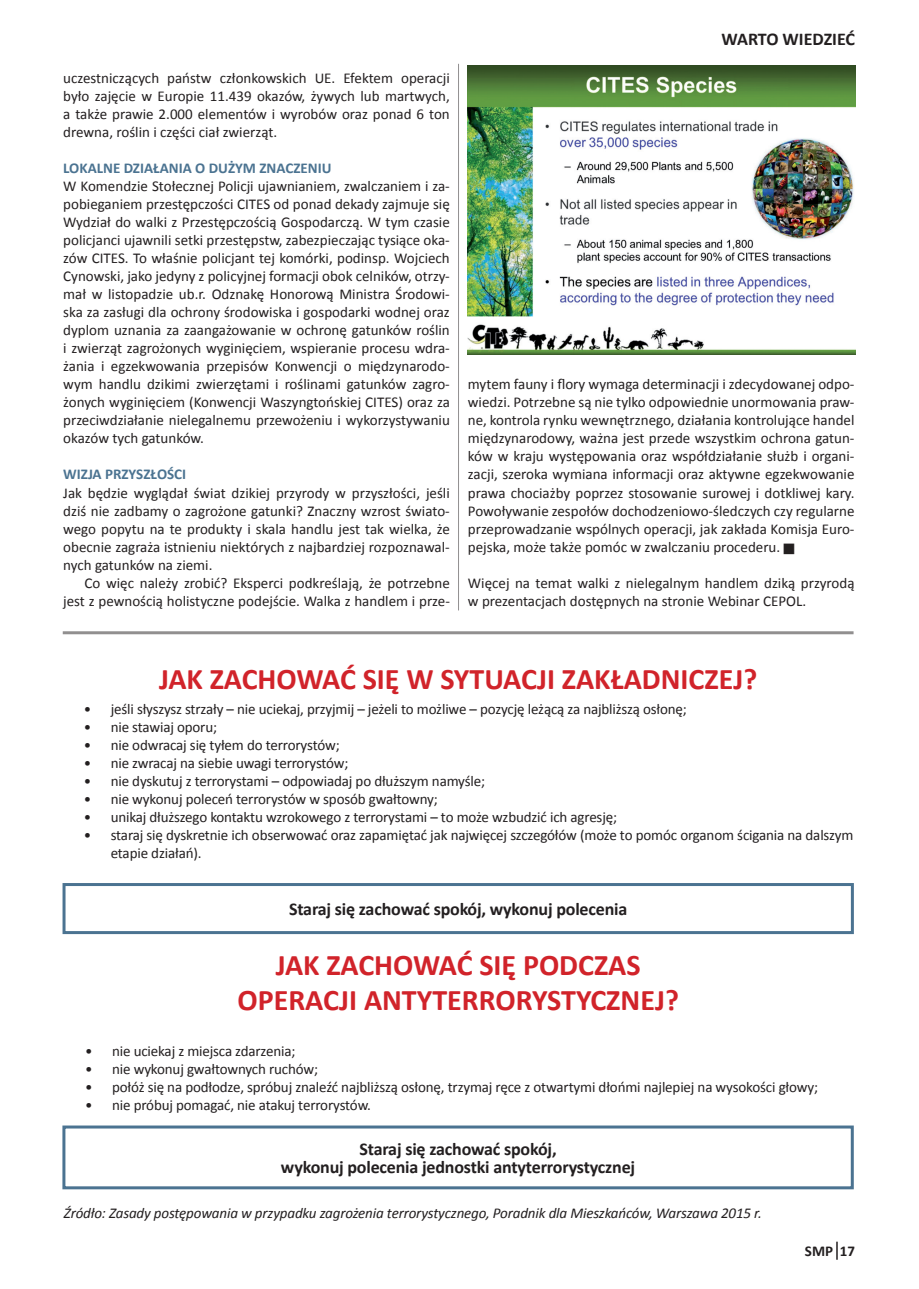
<style>
.page{position:relative;width:919px;height:1289px;background:#fff}
.page>*{position:absolute;margin:0;border:0;box-sizing:border-box;transform-origin:0 0}
.t1{font:700 30px/34.5px "Calibri";color:#d1232a;text-align:center}
.t2{font:700 18px/18px "Calibri";letter-spacing:-.01em;color:#231f20;text-align:center}
.t3{font:15px/18px "Calibri";letter-spacing:-.01em;color:#231f20;text-align:justify}
.t4{font:italic 15px "Calibri";letter-spacing:-.01em;color:#231f20}
.t5{font:700 15px "Calibri";color:#4b7391}
.t6{font:700 15px "Calibri";color:#231f20}
</style>
<div class="page">
<svg style="left:836px;top:1241px;width:1px;height:18px"></svg>
<hr style="left:63px;top:631px;width:790px;height:3px;background:#231f20">
<hr style="left:458px;top:64px;width:1px;height:546px;background:#231f20">
<img style="left:468px;top:65px;width:387px;height:289px">
<div style="left:62px;top:883px;width:791px;height:51px;border:3px solid #4b7391"></div>
<div style="left:62px;top:1125px;width:791px;height:64px;border:3px solid #4b7391"></div>
<p class="t3" style="left:63px;top:69px;width:388px">uczestniczących państw członkowskich UE. Efektem operacji było zajęcie w Europie 11.439 okazów, żywych lub martwych, a także prawie 2.000 elementów i wyrobów oraz ponad 6 ton drewna, roślin i części ciał zwierząt.</p>
<p class="t5" style="left:63px;top:159px;width:270px">LOKALNE DZIAŁANIA O DUŻYM ZNACZENIU</p>
<p class="t3" style="left:63px;top:177px;width:388px">W Komendzie Stołecznej Policji ujawnianiem, zwalczaniem i za&shy;pobieganiem przestępczości CITES od ponad dekady zajmuje się Wydział do walki z Przestępczością Gospodarczą. W tym czasie policjanci ujawnili setki przestępstw, zabezpieczając tysiące oka&shy;zów CITES. To właśnie policjant tej komórki, podinsp. Wojciech Cynowski, jako jedyny z policyjnej formacji obok celników, otrzy&shy;mał w listopadzie ub.r. Odznakę Honorową Ministra Środowi&shy;ska za zasługi dla ochrony środowiska i gospodarki wodnej oraz dyplom uznania za zaangażowanie w ochronę gatunków roślin i zwierząt zagrożonych wyginięciem, wspieranie procesu wdra&shy;żania i egzekwowania przepisów Konwencji o międzynarodo&shy;wym handlu dzikimi zwierzętami i roślinami gatunków zagro&shy;żonych wyginięciem (Konwencji Waszyngtońskiej CITES) oraz za przeciwdziałanie nielegalnemu przewożeniu i wykorzystywaniu okazów tych gatunków.</p>
<p class="t5" style="left:63px;top:465px;width:124px">WIZJA PRZYSZŁOŚCI</p>
<p class="t3" style="left:63px;top:483px;width:388px">Jak będzie wyglądał świat dzikiej przyrody w przyszłości, jeśli dziś nie zadbamy o zagrożone gatunki? Znaczny wzrost świato&shy;wego popytu na te produkty i skala handlu jest tak wielka, że obecnie zagraża istnieniu niektórych z najbardziej rozpoznawal&shy;nych gatunków na ziemi.</p>
<p class="t3" style="left:63px;top:573px;width:388px;text-align:right">Co więc należy zrobić? Eksperci podkreślają, że potrzebne jest z pewnością holistyczne podejście. Walka z handlem i prze-</p>
<p class="t2" style="left:721px;top:30px;width:135px">WARTO WIEDZIEĆ</p>
<p class="t3" style="left:468px;top:375px;width:388px">mytem fauny i flory wymaga determinacji i zdecydowanej odpo&shy;wiedzi. Potrzebne są nie tylko odpowiednie unormowania praw&shy;ne, kontrola rynku wewnętrznego, działania kontrolujące handel międzynarodowy, ważna jest przede wszystkim ochrona gatun&shy;ków w kraju występowania oraz współdziałanie służb i organi&shy;zacji, szeroka wymiana informacji oraz aktywne egzekwowanie prawa chociażby poprzez stosowanie surowej i dotkliwej kary.<br>Powoływanie zespołów dochodzeniowo-śledczych czy regularne przeprowadzanie wspólnych operacji, jak zakłada Komisja Euro&shy;pejska, może także pomóc w zwalczaniu procederu.</p>
<p class="t3" style="left:468px;top:573px;width:388px">Więcej na temat walki z nielegalnym handlem dziką przyrodą w prezentacjach dostępnych na stronie Webinar CEPOL.</p>
<h1 class="t1" style="left:159px;top:661px;width:599px">JAK ZACHOWAĆ SIĘ W SYTUACJI ZAKŁADNICZEJ?</h1>
<p class="t3" style="left:84px;top:699px;width:604px">• jeśli słyszysz strzały – nie uciekaj, przyjmij – jeżeli to możliwe – pozycję leżącą za najbliższą osłonę;</p>
<p class="t3" style="left:84px;top:717px;width:135px">• nie stawiaj oporu;</p>
<p class="t3" style="left:84px;top:735px;width:257px">• nie odwracaj się tyłem do terrorystów;</p>
<p class="t3" style="left:84px;top:753px;width:266px">• nie zwracaj na siebie uwagi terrorystów;</p>
<p class="t3" style="left:84px;top:771px;width:403px">• nie dyskutuj z terrorystami – odpowiadaj po dłuższym namyśle;</p>
<p class="t3" style="left:84px;top:789px;width:356px">• nie wykonuj poleceń terrorystów w sposób gwałtowny;</p>
<p class="t3" style="left:84px;top:807px;width:535px">• unikaj dłuższego kontaktu wzrokowego z terrorystami – to może wzbudzić ich agresję;</p>
<p class="t3" style="left:111px;top:825px;width:744px;text-indent:-27px">• staraj się dyskretnie ich obserwować oraz zapamiętać jak najwięcej szczegółów (może to pomóc organom ścigania na dalszym etapie działań).</p>
<p class="t2" style="left:289px;top:899px;width:340px">Staraj się zachować spokój, wykonuj polecenia</p>
<h1 class="t1" style="left:237px;top:947px;width:443px">JAK ZACHOWAĆ SIĘ PODCZAS<br>OPERACJI ANTYTERRORYSTYCZNEJ?</h1>
<p class="t3" style="left:85px;top:1041px;width:212px">• nie uciekaj z miejsca zdarzenia;</p>
<p class="t3" style="left:85px;top:1059px;width:234px">• nie wykonuj gwałtownych ruchów;</p>
<p class="t3" style="left:85px;top:1077px;width:734px">• połóż się na podłodze, spróbuj znaleźć najbliższą osłonę, trzymaj ręce z otwartymi dłońmi najlepiej na wysokości głowy;</p>
<p class="t3" style="left:85px;top:1095px;width:287px">• nie próbuj pomagać, nie atakuj terrorystów.</p>
<p class="t2" style="left:281px;top:1139px;width:356px">Staraj się zachować spokój,<br>wykonuj polecenia jednostki antyterrorystycznej</p>
<p class="t4" style="left:64px;top:1202px;width:699px">Źródło: Zasady postępowania w przypadku zagrożenia terrorystycznego, Poradnik dla Mieszkańców, Warszawa 2015 r.</p>
<p class="t6" style="left:804px;top:1241px;width:52px">SMP 17</p>
</div>
